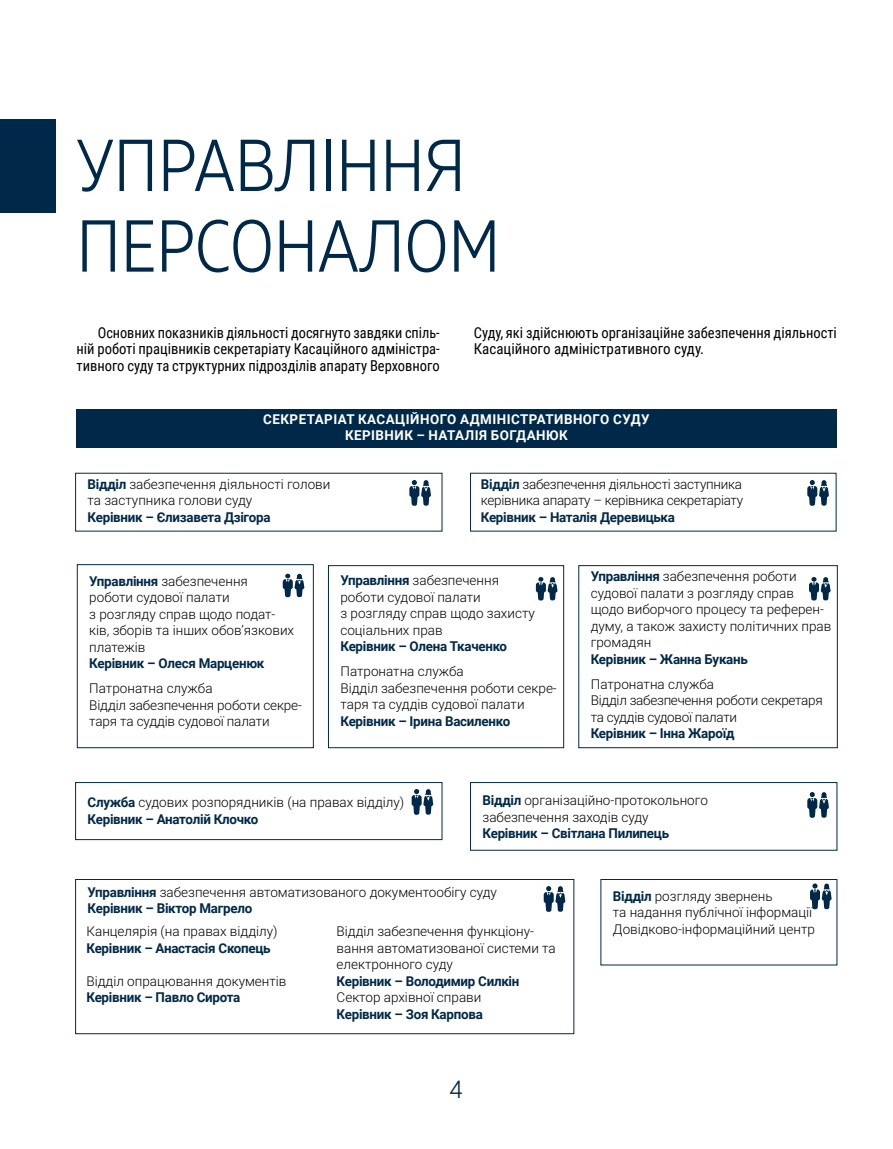
<style>
.page{position:relative;width:893px;height:1149px;background:#fff}
.page>*{position:absolute;margin:0;border:0;box-sizing:border-box;transform-origin:0 0}
.t1{font:300 73.2px/80.6px "Muller Narrow";letter-spacing:.01em;color:#002949}
.t2{font:300 25.5px "Muller Narrow";color:#002949}
.t3{font:15px/16.8px "Roboto Condensed";color:#000;text-align:justify;scale:.95 1}
.t4{font:15px/16.8px "Roboto Condensed";color:#000}
.t5{font:300 13.5px/16.5px "Roboto";color:#000}
.t6{font:700 13.5px "Roboto";letter-spacing:-.02em;color:#002949}
.t7{font:300 13.5px/16.5px "Roboto";letter-spacing:-.02em;color:#000}
.t8{font:700 13.5px/16.5px "Roboto";letter-spacing:.035em;color:#fff;text-align:center}
.s1{font-weight:700;color:#002949}
</style>
<div class="page">
<svg style="left:409px;top:480px;width:22px;height:25px"></svg>
<svg style="left:807px;top:480px;width:22px;height:25px"></svg>
<div style="left:77px;top:564px;width:237px;height:183px;border:1px solid #002949"></div>
<svg style="left:283px;top:573px;width:21px;height:24px"></svg>
<div style="left:328px;top:565px;width:236px;height:182px;border:1px solid #002949"></div>
<svg style="left:536px;top:577px;width:21px;height:23px"></svg>
<div style="left:578px;top:565px;width:260px;height:182px;border:1px solid #002949"></div>
<svg style="left:809px;top:577px;width:22px;height:23px"></svg>
<div style="left:75px;top:782px;width:367px;height:57px;border:1px solid #002949"></div>
<svg style="left:412px;top:789px;width:21px;height:25px"></svg>
<svg style="left:807px;top:792px;width:22px;height:25px"></svg>
<div style="left:470px;top:782px;width:367px;height:68px;border:1px solid #002949"></div>
<svg style="left:810px;top:883px;width:22px;height:25px"></svg>
<div style="left:600px;top:878px;width:237px;height:87px;border:1px solid #002949"></div>
<div style="left:75px;top:878px;width:499px;height:155px;border:1px solid #002949"></div>
<svg style="left:544px;top:886px;width:21px;height:25px"></svg>
<div style="left:76px;top:409px;width:760px;height:38px;background:#002949"></div>
<div style="left:0;top:119px;width:55px;height:94px;background:#002949"></div>
<h1 class="t1" style="left:77px;top:125px;width:425px">УПРАВЛІННЯ<br>ПЕРСОНАЛОМ</h1>
<p class="t3" style="left:77px;top:323px;width:384px;text-indent:21px">Основних показників діяльності досягнуто завдяки спіль&shy;ній роботі працівників секретаріату Касаційного адміністра&shy;тивного суду та структурних підрозділів апарату Верховного</p>
<p class="t4" style="left:474px;top:323px;width:365px">Суду, які здійснюють організаційне забезпечення діяльності<br>Касаційного адміністративного суду.</p>
<p class="t8" style="left:263px;top:410px;width:388px">СЕКРЕТАРІАТ КАСАЦІЙНОГО АДМІНІСТРАТИВНОГО СУДУ<br>КЕРІВНИК – НАТАЛІЯ БОГДАНЮК</p>
<p class="t5" style="left:88px;top:475px;width:244px"><span class="s1">Відділ</span> забезпечення діяльності голови та заступника голови суду</p>
<p class="t6" style="left:88px;top:507px;width:184px">Керівник – Єлизавета Дзігора</p>
<p class="t7" style="left:481px;top:475px;width:264px"><span class="s1">Відділ</span> забезпечення діяльності заступника керівника апарату – керівника секретаріату</p>
<p class="t6" style="left:481px;top:507px;width:196px">Керівник – Наталія Деревицька</p>
<p class="t5" style="left:89px;top:572px;width:206px"><span class="s1">Управління</span> забезпечення роботи судової палати<br>з розгляду справ щодо подат&shy;ків, зборів та інших обов’язкових платежів</p>
<p class="t6" style="left:89px;top:654px;width:177px">Керівник – Олеся Марценюк</p>
<p class="t5" style="left:89px;top:679px;width:214px">Патронатна служба<br>Відділ забезпечення роботи секре&shy;таря та суддів судової палати</p>
<p class="t5" style="left:340px;top:571px;width:196px"><span class="s1">Управління</span> забезпечення роботи судової палати<br>з розгляду справ щодо захисту соціальних прав</p>
<p class="t6" style="left:340px;top:637px;width:168px">Керівник – Олена Ткаченко</p>
<p class="t5" style="left:340px;top:662px;width:218px">Патронатна служба<br>Відділ забезпечення роботи секре&shy;таря та суддів судової палати</p>
<p class="t6" style="left:340px;top:711px;width:171px">Керівник – Ірина Василенко</p>
<p class="t5" style="left:591px;top:567px;width:242px"><span class="s1">Управління</span> забезпечення роботи судової палати з розгляду справ<br>щодо виборчого процесу та референ&shy;думу, а також захисту політичних прав громадян</p>
<p class="t6" style="left:591px;top:649px;width:159px">Керівник – Жанна Букань</p>
<p class="t7" style="left:591px;top:675px;width:233px">Патронатна служба<br>Відділ забезпечення роботи секретаря та суддів судової палати</p>
<p class="t6" style="left:591px;top:724px;width:145px">Керівник – Інна Жароїд</p>
<p class="t5" style="left:88px;top:793px;width:318px"><span class="s1">Служба</span> судових розпорядників (на правах відділу)<br><span class="s1">Керівник – Анатолій Клочко</span></p>
<p class="t5" style="left:482px;top:791px;width:227px"><span class="s1">Відділ</span> організаційно-протокольного забезпечення заходів суду</p>
<p class="t6" style="left:482px;top:823px;width:188px">Керівник – Світлана Пилипець</p>
<p class="t5" style="left:88px;top:882px;width:411px"><span class="s1">Управління</span> забезпечення автоматизованого документообігу суду<br><span class="s1">Керівник – Віктор Магрело</span></p>
<p class="t5" style="left:86px;top:922px;width:193px">Канцелярія (на правах відділу)</p>
<p class="t6" style="left:86px;top:937px;width:186px">Керівник – Анастасія Скопець</p>
<p class="t5" style="left:86px;top:971px;width:202px">Відділ опрацювання документів</p>
<p class="t6" style="left:86px;top:987px;width:155px">Керівник – Павло Сирота</p>
<p class="t5" style="left:337px;top:922px;width:221px">Відділ забезпечення функціону&shy;вання автоматизованої системи та електронного суду</p>
<p class="t6" style="left:337px;top:971px;width:184px">Керівник – Володимир Силкін</p>
<p class="t5" style="left:337px;top:988px;width:146px">Сектор архівної справи</p>
<p class="t6" style="left:337px;top:1004px;width:148px">Керівник – Зоя Карпова</p>
<h2 class="t2" style="left:450px;top:1072px;width:14px">4</h2>
<p class="t5" style="left:613px;top:886px;width:204px"><span class="s1">Відділ</span> розгляду звернень<br>та надання публічної інформації<br>Довідково-інформаційний центр</p>
</div>
